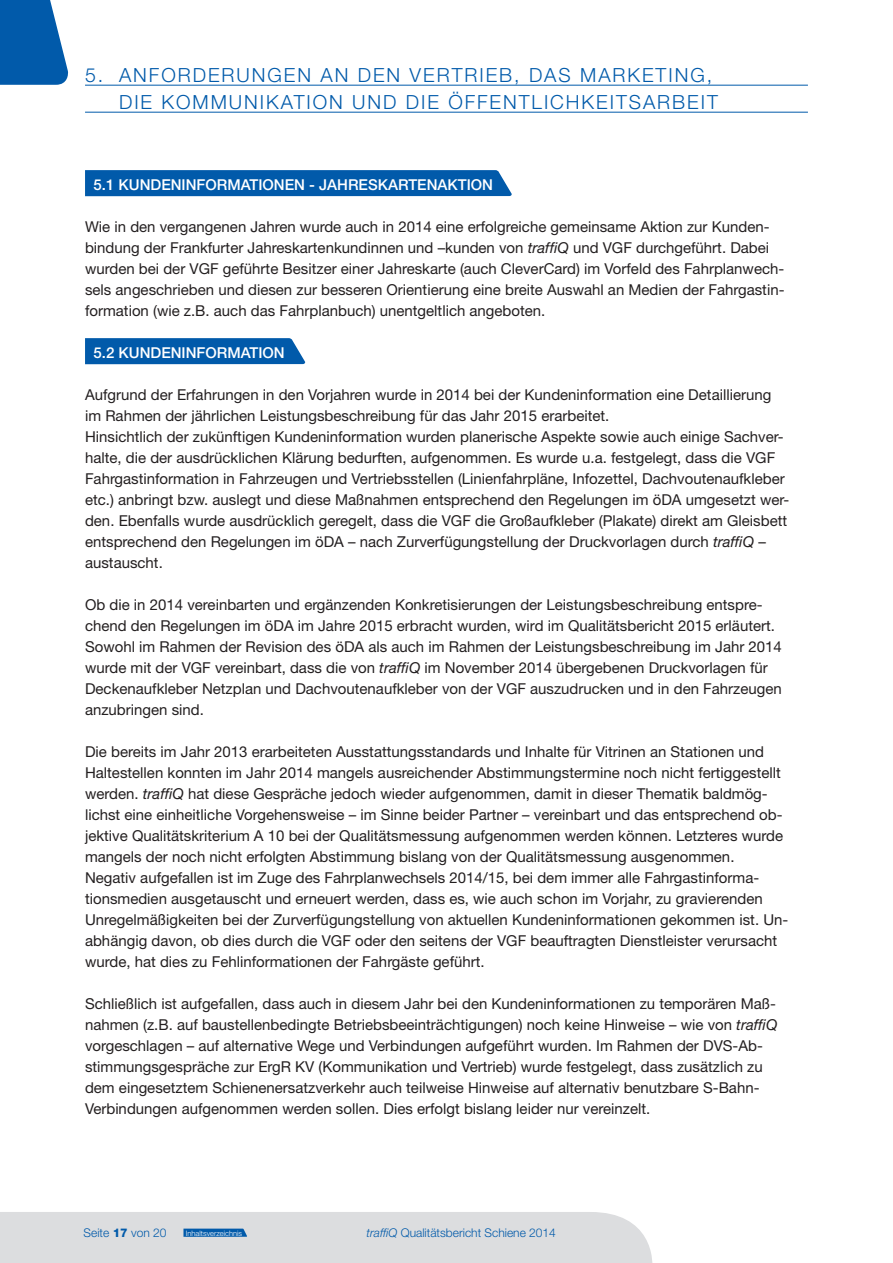
<style>
.page{position:relative;width:893px;height:1263px;background:#fff}
.page>*{position:absolute;margin:0;border:0;box-sizing:border-box;transform-origin:0 0}
.t1{font:300 19.5px/27px "Helvetica Neue";letter-spacing:.1em;color:#015aaa;text-align:right}
.t2{font:15px/21px "Helvetica Neue";color:#231f20}
.t3{font:500 15px "Helvetica Neue";color:#fff}
.t4{font:300 12px "Helvetica Neue";color:#015aaa}
.t5{font:300 7.5px "Helvetica Neue";color:#fff}
.s1{font-style:italic}
.s2{font-weight:800}
</style>
<div class="page">
<hr style="left:85px;top:85px;width:723px;height:1px;background:#015aaa">
<hr style="left:85px;top:112px;width:723px;height:1px;background:#015aaa">
<svg style="left:0;top:0;width:68px;height:85px;background:#1e6db4"></svg>
<div style="left:85px;top:170px;width:427px;height:26px;background:#015aaa"></div>
<svg style="left:85px;top:338px;width:220px;height:26px;background:#095fac"></svg>
<div style="left:0;top:1212px;width:653px;height:51px;background:#dcdddf"></div>
<h1 class="t1" style="left:85px;top:61px;width:634px">5. ANFORDERUNGEN AN DEN VERTRIEB, DAS MARKETING,<br>DIE KOMMUNIKATION UND DIE ÖFFENTLICHKEITSARBEIT</h1>
<p class="t3" style="left:94px;top:175px;width:401px">5.1 KUNDENINFORMATIONEN - JAHRESKARTENAKTION</p>
<p class="t2" style="left:85px;top:216px;width:701px">Wie in den vergangenen Jahren wurde auch in 2014 eine erfolgreiche gemeinsame Aktion zur Kunden&shy;bindung der Frankfurter Jahreskartenkundinnen und –kunden von <span class="s1">traffiQ</span> und VGF durchgeführt. Dabei wurden bei der VGF geführte Besitzer einer Jahreskarte (auch CleverCard) im Vorfeld des Fahrplanwech&shy;sels angeschrieben und diesen zur besseren Orientierung eine breite Auswahl an Medien der Fahrgastin&shy;formation (wie z.B. auch das Fahrplanbuch) unentgeltlich angeboten.</p>
<p class="t3" style="left:94px;top:343px;width:193px">5.2 KUNDENINFORMATION</p>
<p class="t2" style="left:85px;top:384px;width:706px">Aufgrund der Erfahrungen in den Vorjahren wurde in 2014 bei der Kundeninformation eine Detaillierung im Rahmen der jährlichen Leistungsbeschreibung für das Jahr 2015 erarbeitet.<br>Hinsichtlich der zukünftigen Kundeninformation wurden planerische Aspekte sowie auch einige Sachver&shy;halte, die der ausdrücklichen Klärung bedurften, aufgenommen. Es wurde u.a. festgelegt, dass die VGF Fahrgastinformation in Fahrzeugen und Vertriebsstellen (Linienfahrpläne, Infozettel, Dachvoutenaufkleber etc.) anbringt bzw. auslegt und diese Maßnahmen entsprechend den Regelungen im öDA umgesetzt wer&shy;den. Ebenfalls wurde ausdrücklich geregelt, dass die VGF die Großaufkleber (Plakate) direkt am Gleisbett entsprechend den Regelungen im öDA – nach Zurverfügungstellung der Druckvorlagen durch <span class="s1">traffiQ</span> – austauscht.</p>
<p class="t2" style="left:85px;top:594px;width:698px">Ob die in 2014 vereinbarten und ergänzenden Konkretisierungen der Leistungsbeschreibung entspre&shy;chend den Regelungen im öDA im Jahre 2015 erbracht wurden, wird im Qualitätsbericht 2015 erläutert.<br>Sowohl im Rahmen der Revision des öDA als auch im Rahmen der Leistungsbeschreibung im Jahr 2014 wurde mit der VGF vereinbart, dass die von <span class="s1">traffiQ</span> im November 2014 übergebenen Druckvorlagen für Deckenaufkleber Netzplan und Dachvoutenaufkleber von der VGF auszudrucken und in den Fahrzeugen anzubringen sind.</p>
<p class="t2" style="left:85px;top:741px;width:705px">Die bereits im Jahr 2013 erarbeiteten Ausstattungsstandards und Inhalte für Vitrinen an Stationen und Haltestellen konnten im Jahr 2014 mangels ausreichender Abstimmungstermine noch nicht fertiggestellt werden. <span class="s1">traffiQ</span> hat diese Gespräche jedoch wieder aufgenommen, damit in dieser Thematik baldmög&shy;lichst eine einheitliche Vorgehensweise – im Sinne beider Partner – vereinbart und das entsprechend ob&shy;jektive Qualitätskriterium A 10 bei der Qualitätsmessung aufgenommen werden können. Letzteres wurde mangels der noch nicht erfolgten Abstimmung bislang von der Qualitätsmessung ausgenommen.<br>Negativ aufgefallen ist im Zuge des Fahrplanwechsels 2014/15, bei dem immer alle Fahrgastinforma&shy;tionsmedien ausgetauscht und erneuert werden, dass es, wie auch schon im Vorjahr, zu gravierenden Unregelmäßigkeiten bei der Zurverfügungstellung von aktuellen Kundeninformationen gekommen ist. Un&shy;abhängig davon, ob dies durch die VGF oder den seitens der VGF beauftragten Dienstleister verursacht wurde, hat dies zu Fehlinformationen der Fahrgäste geführt.</p>
<p class="t2" style="left:85px;top:993px;width:694px">Schließlich ist aufgefallen, dass auch in diesem Jahr bei den Kundeninformationen zu temporären Maß&shy;nahmen (z.B. auf baustellenbedingte Betriebsbeeinträchtigungen) noch keine Hinweise – wie von <span class="s1">traffiQ </span>vorgeschlagen – auf alternative Wege und Verbindungen aufgeführt wurden. Im Rahmen der DVS-Ab&shy;stimmungsgespräche zur ErgR KV (Kommunikation und Vertrieb) wurde festgelegt, dass zusätzlich zu dem eingesetztem Schienenersatzverkehr auch teilweise Hinweise auf alternativ benutzbare S-Bahn-Verbindungen aufgenommen werden sollen. Dies erfolgt bislang leider nur vereinzelt.</p>
<p class="t4" style="left:84px;top:1225px;width:84px">Seite <span class="s2">17</span> von 20</p>
<p class="t5" style="left:186px;top:1228px;width:58px">Inhaltsverzeichnis</p>
<p class="t4" style="left:367px;top:1225px;width:191px"><span class="s1">traffiQ</span> Qualitätsbericht Schiene 2014</p>
</div>
